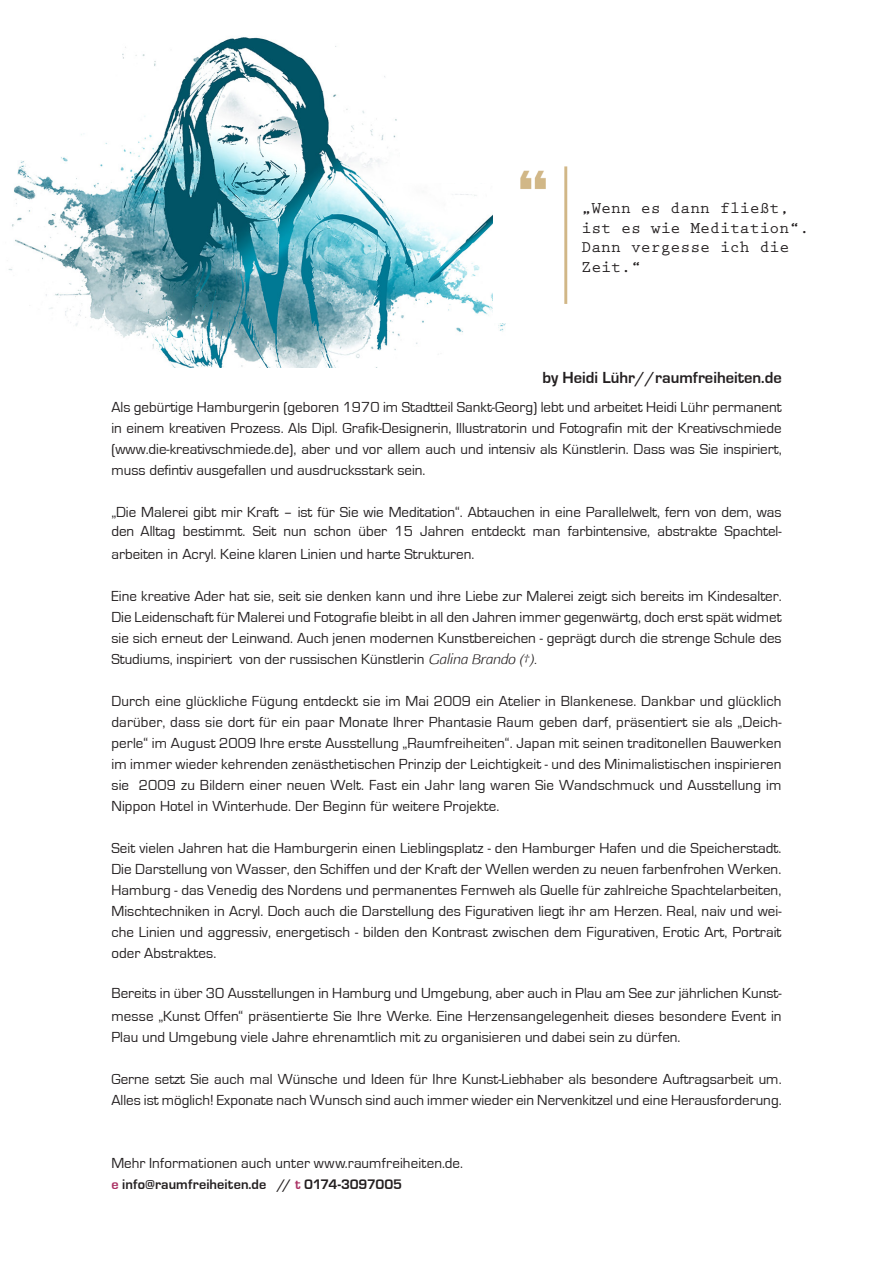
<style>
.page{position:relative;width:893px;height:1263px;background:#fff}
.page>*{position:absolute;margin:0;border:0;box-sizing:border-box;transform-origin:0 0}
.t1{font:700 16.5px/19.8px "Prestige Elite Std";color:#231f20}
.t2{font:700 16.5px "Eurostile";color:#231f20}
.t3{font:15px/21px "Eurostile";color:#231f20;text-align:justify}
.t4{font:700 14.25px "Eurostile";letter-spacing:.005em;color:#231f20}
.s1{font-style:inherit}
.s2{font-family:"Aftasans";font-style:italic;font-size:13.5px}
.s3{font-family:"Georgia";font-style:italic;font-size:13.5px}
.s4{color:#aa3063}
</style>
<div class="page">
<img style="left:8px;top:37px;width:498px;height:331px">
<div style="left:400px;top:113px;width:212px;height:70px;background:#fff"></div>
<img style="left:493px;top:166px;width:75px;height:156px">
<p class="t1" style="left:581px;top:198px;width:229px">„Wenn es dann fließt, ist es wie Meditation“.<br>Dann vergesse ich die<br>Zeit.“</p>
<p class="t2" style="left:543px;top:369px;width:241px">by Heidi Lühr//raumfreiheiten.de</p>
<p class="t3" style="left:111px;top:397px;width:672px">Als gebürtige Hamburgerin (geboren 1970 im Stadtteil Sankt-Georg) lebt und arbeitet Heidi Lühr permanent in einem kreativen Prozess. Als Dipl. Grafik-Designerin, Illustratorin und Fotografin mit der Kreativschmiede (www.die-kreativschmiede.de), aber und vor allem auch und intensiv als Künstlerin. Dass was Sie inspiriert, muss defintiv ausgefallen und ausdrucksstark sein.</p>
<p class="t3" style="left:111px;top:503px;width:672px;line-height:19px">„Die Malerei gibt mir Kraft – ist für Sie wie Meditation“. Abtauchen in eine Parallelwelt, fern von dem, was den Alltag bestimmt. Seit nun schon über 1<span class="s1">5</span> Jahren entdeckt man farbintensive, abstrakte Spachtel<span class="s1">-</span></p>
<p class="t3" style="left:111px;top:544px;width:365px">arbeiten in Acryl. Keine klaren Linien und harte Strukturen.</p>
<p class="t3" style="left:111px;top:586px;width:672px">Eine kreative Ader hat sie, seit sie denken kann und ihre Liebe zur Malerei zeigt sich bereits im Kindesalter.<br>Die Leidenschaft für Malerei und Fotografie bleibt in all den Jahren immer gegenwärtg, doch erst spät widmet sie sich erneut der Leinwand. Auch jenen modernen Kunstbereichen - geprägt durch die strenge Schule des Studiums, inspiriert von der russischen Künstlerin <span class="s2">Galina Brando (</span><span class="s3">†</span><span class="s2">).</span></p>
<p class="t3" style="left:111px;top:691px;width:672px">Durch eine glückliche Fügung entdeckt sie im Mai 2009 ein Atelier in Blankenese. Dankbar und glücklich darüber, dass sie dort für ein paar Monate Ihrer Phantasie Raum geben darf, präsentiert sie als „Deich&shy;perle“ im August 2009 Ihre erste Ausstellung „Raumfreiheiten“. Japan mit seinen traditonellen Bauwerken im immer wieder kehrenden zenästhetischen Prinzip der Leichtigkeit - und des Minimalistischen inspirieren sie 2009 zu Bildern einer neuen Welt. Fast ein Jahr lang waren Sie Wandschmuck und Ausstellung im Nippon Hotel in Winterhude. Der Beginn für weitere Projekte.</p>
<p class="t3" style="left:111px;top:838px;width:672px">Seit vielen Jahren hat die Hamburgerin einen Lieblingsplatz - den Hamburger Hafen und die Speicherstadt.<br>Die Darstellung von Wasser, den Schiffen und der Kraft der Wellen werden zu neuen farbenfrohen Werken.<br>Hamburg - das Venedig des Nordens und permanentes Fernweh als Quelle für zahlreiche Spachtelarbeiten, Mischtechniken in Acryl. Doch auch die Darstellung des Figurativen liegt ihr am Herzen. Real, naiv und wei&shy;che Linien und aggressiv, energetisch - bilden den Kontrast zwischen dem Figurativen, Erotic Art, Portrait oder Abstraktes.</p>
<p class="t3" style="left:111px;top:982px;width:672px;line-height:23px">Bereits in über <span class="s1">30</span> Ausstellungen in Hamburg und Umgebung, aber auch in Plau am See zur jährlichen Kunst&shy;messe „Kunst Offen“ präsentierte Sie Ihre Werke. Eine Herzensangelegenheit dieses besondere Event in</p>
<p class="t3" style="left:111px;top:1027px;width:571px">Plau und Umgebung viele Jahre ehrenamtlich mit zu organisieren und dabei sein zu dürfen.</p>
<p class="t3" style="left:111px;top:1069px;width:672px">Gerne setzt Sie auch mal Wünsche und Ideen für Ihre Kunst-Liebhaber als besondere Auftragsarbeit um.<br>Alles ist möglich! Exponate nach Wunsch sind auch immer wieder ein Nervenkitzel und eine Herausforderung.</p>
<p class="t3" style="left:111px;top:1153px;width:353px">Mehr Informationen auch unter www.raumfreiheiten.de.</p>
<p class="t4" style="left:111px;top:1177px;width:292px"><span class="s4">e</span> info@raumfreiheiten.de // <span class="s4">t</span> 0174-3097005</p>
</div>
